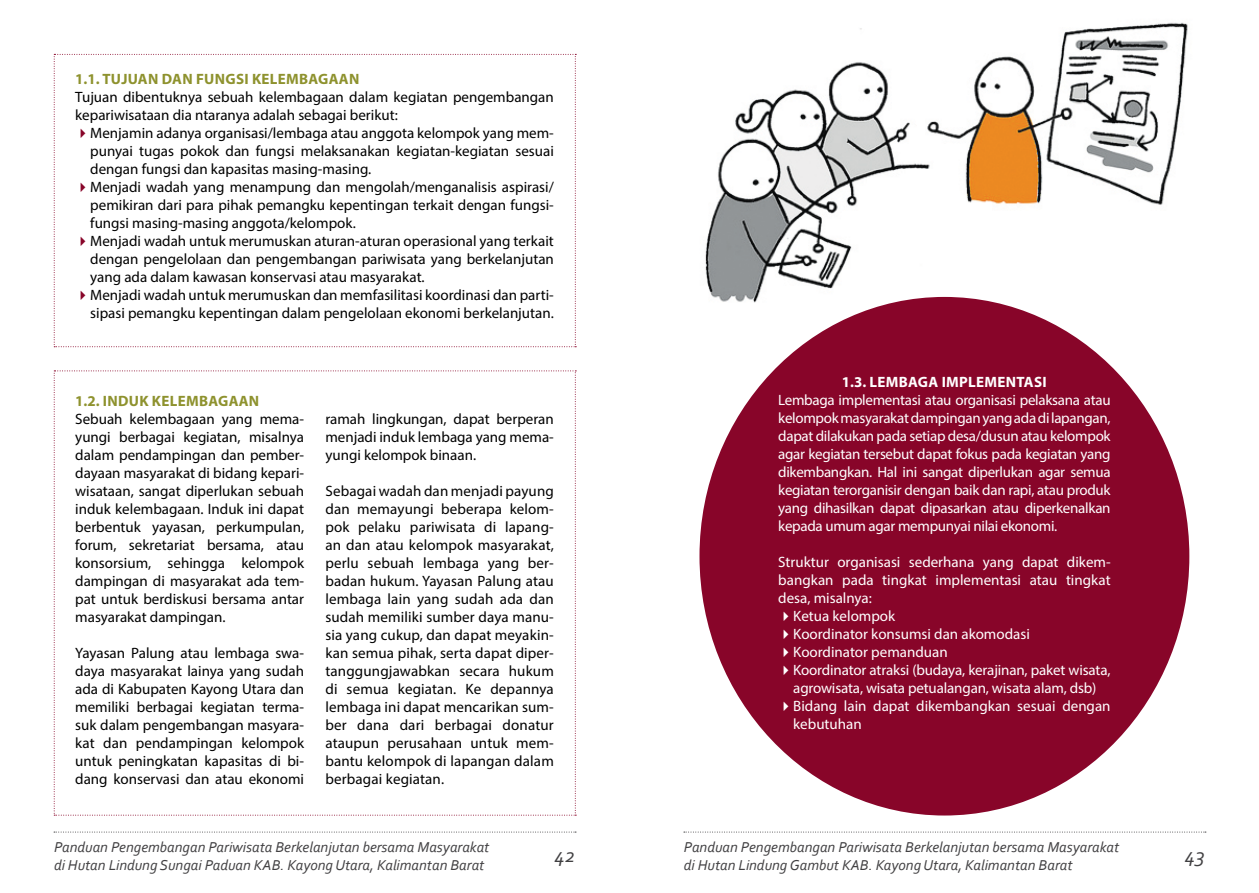
<style>
.page{position:relative;width:1259px;height:893px;background:#fff}
.page>*{position:absolute;margin:0;border:0;box-sizing:border-box;transform-origin:0 0}
.t1{font:italic 21px "Corbel";color:#414042}
.t2{font:15px/18px "Myriad Pro";color:#000;text-align:justify}
.t3{font:15px/18px "Myriad Pro";color:#fff;text-align:justify}
.t4{font:italic 15px/18px "Corbel";color:#414042}
.t5{font:700 15px "Myriad Pro";letter-spacing:.02em;color:#8e922e}
.t6{font:700 15px "Myriad Pro";letter-spacing:.02em;color:#fff}
.s1{color:#880529}
</style>
<div class="page">
<svg style="left:54px;top:832px;width:522px;height:1px"></svg>
<svg style="left:684px;top:832px;width:522px;height:1px"></svg>
<img style="left:705px;top:22px;width:483px;height:290px">
<div style="left:699px;top:297px;width:490px;height:518px;background:#880529;border-radius:50%"></div>
<svg style="left:54px;top:54px;width:522px;height:293px"></svg>
<svg style="left:54px;top:371px;width:522px;height:445px"></svg>
<p class="t5" style="left:75px;top:69px;width:286px">1.1. TUJUAN DAN FUNGSI KELEMBAGAAN</p>
<p class="t2" style="left:75px;top:88px;width:480px">Tujuan dibentuknya sebuah kelembagaan dalam kegiatan pengembangan kepariwisataan dia ntaranya adalah sebagai berikut:</p>
<p class="t2" style="left:90px;top:124px;width:465px;text-indent:-15px"><span class="s1">✔</span>Menjamin adanya organisasi/lembaga atau anggota kelompok yang mem&shy;punyai tugas pokok dan fungsi melaksanakan kegiatan-kegiatan sesuai dengan fungsi dan kapasitas masing-masing.</p>
<p class="t2" style="left:90px;top:178px;width:465px;text-indent:-15px"><span class="s1">✔</span>Menjadi wadah yang menampung dan mengolah/menganalisis aspirasi/ pemikiran dari para pihak pemangku kepentingan terkait dengan fungsi&shy;fungsi masing-masing anggota/kelompok.</p>
<p class="t2" style="left:90px;top:232px;width:465px;text-indent:-15px"><span class="s1">✔</span>Menjadi wadah untuk merumuskan aturan-aturan operasional yang terkait dengan pengelolaan dan pengembangan pariwisata yang berkelanjutan yang ada dalam kawasan konservasi atau masyarakat.</p>
<p class="t2" style="left:75px;top:286px;width:480px;text-align:right"><span class="s1">✔</span>Menjadi wadah untuk merumuskan dan memfasilitasi koordinasi dan parti&shy;sipasi pemangku kepentingan dalam pengelolaan ekonomi berkelanjutan.</p>
<p class="t5" style="left:75px;top:391px;width:185px">1.2. INDUK KELEMBAGAAN</p>
<p class="t2" style="left:75px;top:410px;width:230px">Sebuah kelembagaan yang mema&shy;yungi berbagai kegiatan, misalnya dalam pendampingan dan pember&shy;dayaan masyarakat di bidang kepari&shy;wisataan, sangat diperlukan sebuah induk kelembagaan. Induk ini dapat berbentuk yayasan, perkumpulan, forum, sekretariat bersama, atau konsorsium, sehingga kelompok dampingan di masyarakat ada tem&shy;pat untuk berdiskusi bersama antar masyarakat dampingan.</p>
<p class="t2" style="left:75px;top:644px;width:230px">Yayasan Palung atau lembaga swa&shy;daya masyarakat lainya yang sudah ada di Kabupaten Kayong Utara dan memiliki berbagai kegiatan terma&shy;suk dalam pengembangan masyara&shy;kat dan pendampingan kelompok untuk peningkatan kapasitas di bi&shy;dang konservasi dan atau ekonomi</p>
<p class="t2" style="left:325px;top:410px;width:230px">ramah lingkungan, dapat berperan menjadi induk lembaga yang mema&shy;yungi kelompok binaan.</p>
<p class="t2" style="left:325px;top:482px;width:230px">Sebagai wadah dan menjadi payung dan memayungi beberapa kelom&shy;pok pelaku pariwisata di lapang&shy;an dan atau kelompok masyarakat, perlu sebuah lembaga yang ber&shy;badan hukum. Yayasan Palung atau lembaga lain yang sudah ada dan sudah memiliki sumber daya manu&shy;sia yang cukup, dan dapat meyakin&shy;kan semua pihak, serta dapat diper&shy;tanggungjawabkan secara hukum di semua kegiatan. Ke depannya lembaga ini dapat mencarikan sum&shy;ber dana dari berbagai donatur ataupun perusahaan untuk mem&shy;bantu kelompok di lapangan dalam berbagai kegiatan.</p>
<p class="t6" style="left:842px;top:373px;width:206px">1.3. LEMBAGA IMPLEMENTASI</p>
<p class="t3" style="left:778px;top:391px;width:334px">Lembaga implementasi atau organisasi pelaksana atau kelompok masyarakat dampingan yang ada di lapangan, dapat dilakukan pada setiap desa/dusun atau kelompok agar kegiatan tersebut dapat fokus pada kegiatan yang dikembangkan. Hal ini sangat diperlukan agar semua kegiatan terorganisir dengan baik dan rapi, atau produk yang dihasilkan dapat dipasarkan atau diperkenalkan kepada umum agar mempunyai nilai ekonomi.</p>
<p class="t3" style="left:778px;top:553px;width:334px">Struktur organisasi sederhana yang dapat dikem&shy;bangkan pada tingkat implementasi atau tingkat desa, misalnya:</p>
<p class="t3" style="left:778px;top:607px;width:118px">✔Ketua kelompok</p>
<p class="t3" style="left:778px;top:625px;width:253px">✔Koordinator konsumsi dan akomodasi</p>
<p class="t3" style="left:778px;top:643px;width:171px">✔Koordinator pemanduan</p>
<p class="t3" style="left:778px;top:661px;width:334px;text-align:center">✔Koordinator atraksi (budaya, kerajinan, paket wisata, agrowisata, wisata petualangan, wisata alam, dsb)</p>
<p class="t3" style="left:793px;top:697px;width:319px;text-indent:-15px">✔Bidang lain dapat dikembangkan sesuai dengan kebutuhan</p>
<p class="t4" style="left:54px;top:837px;width:437px">Panduan Pengembangan Pariwisata Berkelanjutan bersama Masyarakat di Hutan Lindung Sungai Paduan KAB. Kayong Utara, Kalimantan Barat</p>
<p class="t4" style="left:684px;top:837px;width:437px">Panduan Pengembangan Pariwisata Berkelanjutan bersama Masyarakat di Hutan Lindung Gambut KAB. Kayong Utara, Kalimantan Barat</p>
<h1 class="t1" style="left:554px;top:842px;width:23px">42</h1>
<h1 class="t1" style="left:1185px;top:842px;width:22px">43</h1>
</div>
